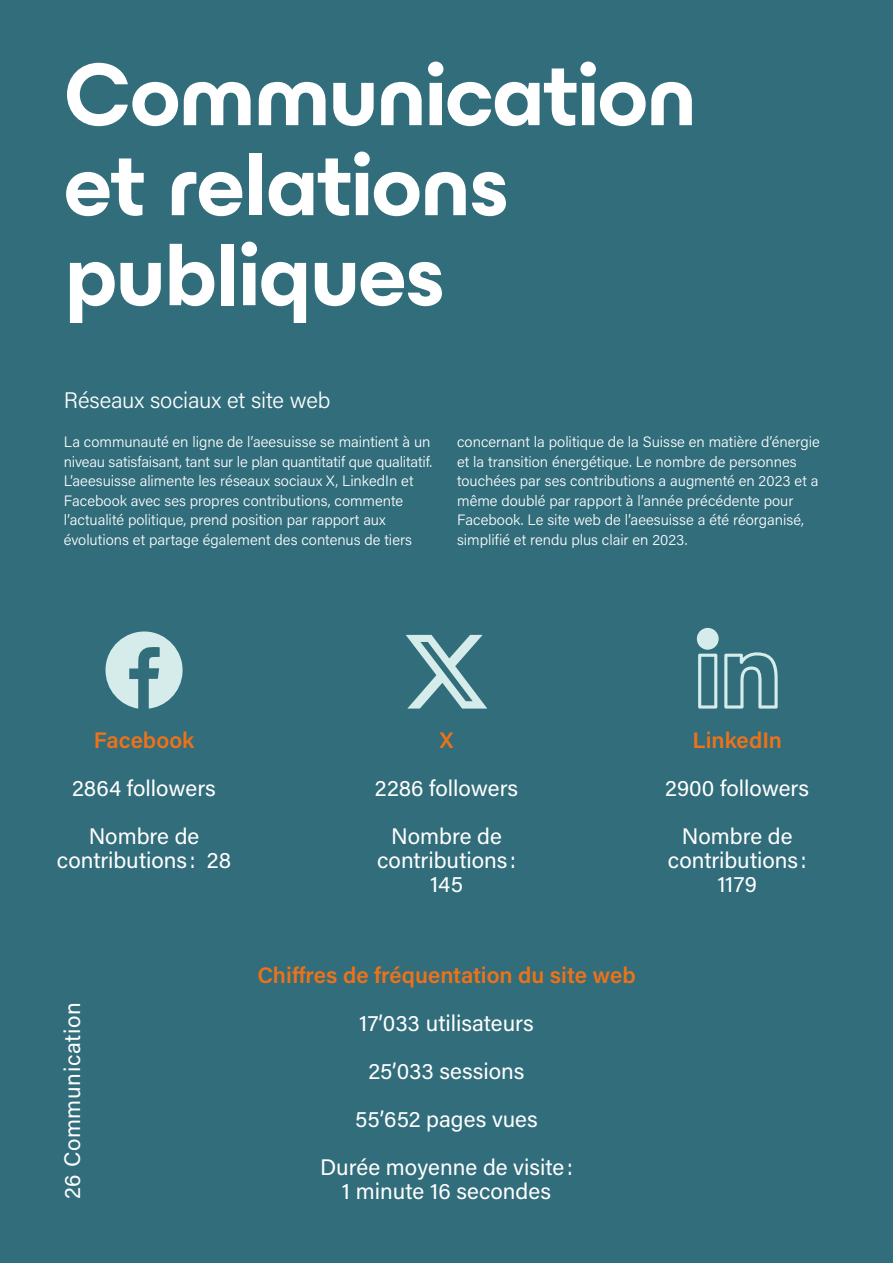
<style>
.page{position:relative;width:893px;height:1263px;background:#316d7b}
.page>*{position:absolute;margin:0;border:0;box-sizing:border-box;transform-origin:0 0}
.t1{font:90px/90px "ES Build Bold";letter-spacing:-.015em;color:#fff}
.t2{font:22.5px/48px "Acumin Pro";color:#fff;text-align:center}
.t3{font:600 22.5px "Acumin Pro";color:#ee7219}
.t4{font:300 22.5px "Acumin Pro";letter-spacing:-.005em;color:#fff}
.t5{font:22.5px "Acumin Pro";letter-spacing:.03em;color:#fff}
.t6{font:300 15px/19.5px "Acumin Pro";color:#fff}
</style>
<div class="page">
<svg style="left:698px;top:654px;width:19px;height:54px"></svg>
<div style="left:697px;top:628px;width:22px;height:22px;background:#d5eceb;border-radius:50%"></div>
<svg style="left:724px;top:652px;width:54px;height:56px"></svg>
<svg style="left:105px;top:631px;width:78px;height:77px"></svg>
<svg style="left:406px;top:635px;width:81px;height:73px"></svg>
<h1 class="t1" style="left:64px;top:40px;width:634px">Communication et relations publiques</h1>
<h2 class="t4" style="left:64px;top:385px;width:268px">Réseaux sociaux et site web</h2>
<p class="t6" style="left:64px;top:431px;width:370px">La communauté en ligne de l’aeesuisse se maintient à un niveau satisfaisant, tant sur le plan quantitatif que qualitatif.<br>L’aeesuisse alimente les réseaux sociaux X, LinkedIn et Facebook avec ses propres contributions, commente l’actualité politique, prend position par rapport aux évolutions et partage également des contenus de tiers</p>
<p class="t6" style="left:457px;top:431px;width:364px">concernant la politique de la Suisse en matière d’énergie et la transition énergétique. Le nombre de personnes touchées par ses contributions a augmenté en 2023 et a même doublé par rapport à l’année précédente pour Facebook. Le site web de l’aeesuisse a été réorganisé, simplifié et rendu plus clair en 2023.</p>
<h2 class="t3" style="left:94px;top:724px;width:102px">Facebook</h2>
<h2 class="t2" style="left:72px;top:763px;width:145px">2864 followers<br>Nombre de</h2>
<h2 class="t2" style="left:57px;top:835px;width:176px">contributions : 28</h2>
<h2 class="t3" style="left:440px;top:724px;width:15px">X</h2>
<h2 class="t2" style="left:375px;top:763px;width:145px">2286 followers<br>Nombre de</h2>
<h2 class="t2" style="left:377px;top:847px;width:140px;line-height:24px">contributions :<br>145</h2>
<h2 class="t5" style="left:57px;top:1199px;width:198px;rotate:-90deg">26 Communication</h2>
<h2 class="t3" style="left:257px;top:959px;width:380px">Chiffres de fréquentation du site web</h2>
<h2 class="t2" style="left:320px;top:998px;width:254px">17’033 utilisateurs<br>25’033 sessions<br>55’652 pages vues<br>Durée moyenne de visite:</h2>
<h2 class="t2" style="left:342px;top:1166px;width:211px">1 minute 16 secondes</h2>
<h2 class="t3" style="left:692px;top:724px;width:91px">LinkedIn</h2>
<h2 class="t2" style="left:665px;top:763px;width:145px">2900 followers<br>Nombre de</h2>
<h2 class="t2" style="left:668px;top:847px;width:140px;line-height:24px">contributions :<br>1179</h2>
</div>
